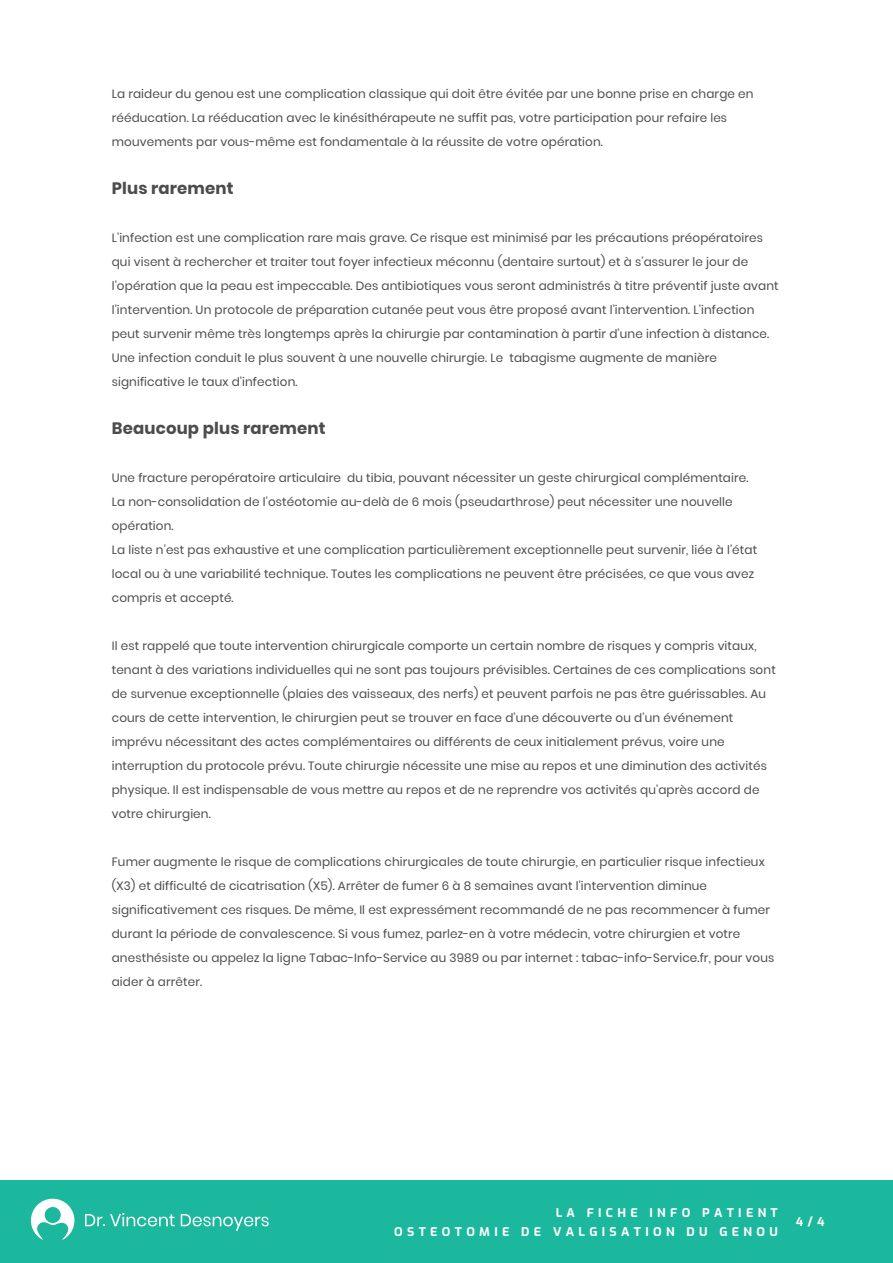
<style>
.page{position:relative;width:893px;height:1263px;background:#fff}
.page>*{position:absolute;margin:0;border:0;box-sizing:border-box;transform-origin:0 0}
.t1{font:700 16.5px "Poppins";letter-spacing:.01em;color:#4c4c4c}
.t2{font:12px/24px "Poppins";letter-spacing:.01em;color:#4c4c4c}
.t3{font:100 12px/19.5px "Exo";letter-spacing:.35em;color:#fff;text-align:right}
</style>
<div class="page">
<div style="left:0;top:1181px;width:893px;height:82px;background:#1bb89d"></div>
<svg style="left:85px;top:1213px;width:90px;height:13px"></svg>
<svg style="left:181px;top:1214px;width:88px;height:17px"></svg>
<svg style="left:31px;top:1199px;width:43px;height:41px"></svg>
<p class="t2" style="left:112px;top:82px;width:643px">La raideur du genou est une complication classique qui doit être évitée par une bonne prise en charge en rééducation. La rééducation avec le kinésithérapeute ne suffit pas, votre participation pour refaire les mouvements par vous-même est fondamentale à la réussite de votre opération.</p>
<h1 class="t1" style="left:112px;top:179px;width:123px">Plus rarement</h1>
<p class="t2" style="left:112px;top:226px;width:668px">L’infection est une complication rare mais grave. Ce risque est minimisé par les précautions préopératoires qui visent à rechercher et traiter tout foyer infectieux méconnu (dentaire surtout) et à s’assurer le jour de l’opération que la peau est impeccable. Des antibiotiques vous seront administrés à titre préventif juste avant l’intervention. Un protocole de préparation cutanée peut vous être proposé avant l’intervention. L’infection peut survenir même très longtemps après la chirurgie par contamination à partir d’une infection à distance.<br>Une infection conduit le plus souvent à une nouvelle chirurgie. Le tabagisme augmente de manière significative le taux d’infection.</p>
<h1 class="t1" style="left:112px;top:419px;width:215px">Beaucoup plus rarement</h1>
<p class="t2" style="left:112px;top:466px;width:647px">Une fracture peropératoire articulaire du tibia, pouvant nécessiter un geste chirurgical complémentaire.<br>La non-consolidation de l’ostéotomie au-delà de 6 mois (pseudarthrose) peut nécessiter une nouvelle opération.<br>La liste n’est pas exhaustive et une complication particulièrement exceptionnelle peut survenir, liée à l’état local ou à une variabilité technique. Toutes les complications ne peuvent être précisées, ce que vous avez compris et accepté.</p>
<p class="t2" style="left:112px;top:634px;width:666px">Il est rappelé que toute intervention chirurgicale comporte un certain nombre de risques y compris vitaux, tenant à des variations individuelles qui ne sont pas toujours prévisibles. Certaines de ces complications sont de survenue exceptionnelle (plaies des vaisseaux, des nerfs) et peuvent parfois ne pas être guérissables. Au cours de cette intervention, le chirurgien peut se trouver en face d’une découverte ou d’un événement imprévu nécessitant des actes complémentaires ou différents de ceux initialement prévus, voire une interruption du protocole prévu. Toute chirurgie nécessite une mise au repos et une diminution des activités physique. Il est indispensable de vous mettre au repos et de ne reprendre vos activités qu’après accord de votre chirurgien.</p>
<p class="t2" style="left:112px;top:850px;width:664px">Fumer augmente le risque de complications chirurgicales de toute chirurgie, en particulier risque infectieux (X3) et difficulté de cicatrisation (X5). Arrêter de fumer 6 à 8 semaines avant l'intervention diminue significativement ces risques. De même, Il est expressément recommandé de ne pas recommencer à fumer durant la période de convalescence. Si vous fumez, parlez-en à votre médecin, votre chirurgien et votre anesthésiste ou appelez la ligne Tabac-Info-Service au 3989 ou par internet : tabac-info-Service.fr, pour vous aider à arrêter.</p>
<p class="t3" style="left:394px;top:1202px;width:385px">LA FICHE INFO PATIENT<br>OSTEOTOMIE DE VALGISATION DU GENOU</p>
<p class="t3" style="left:796px;top:1211px;width:30px">4/4</p>
</div>
